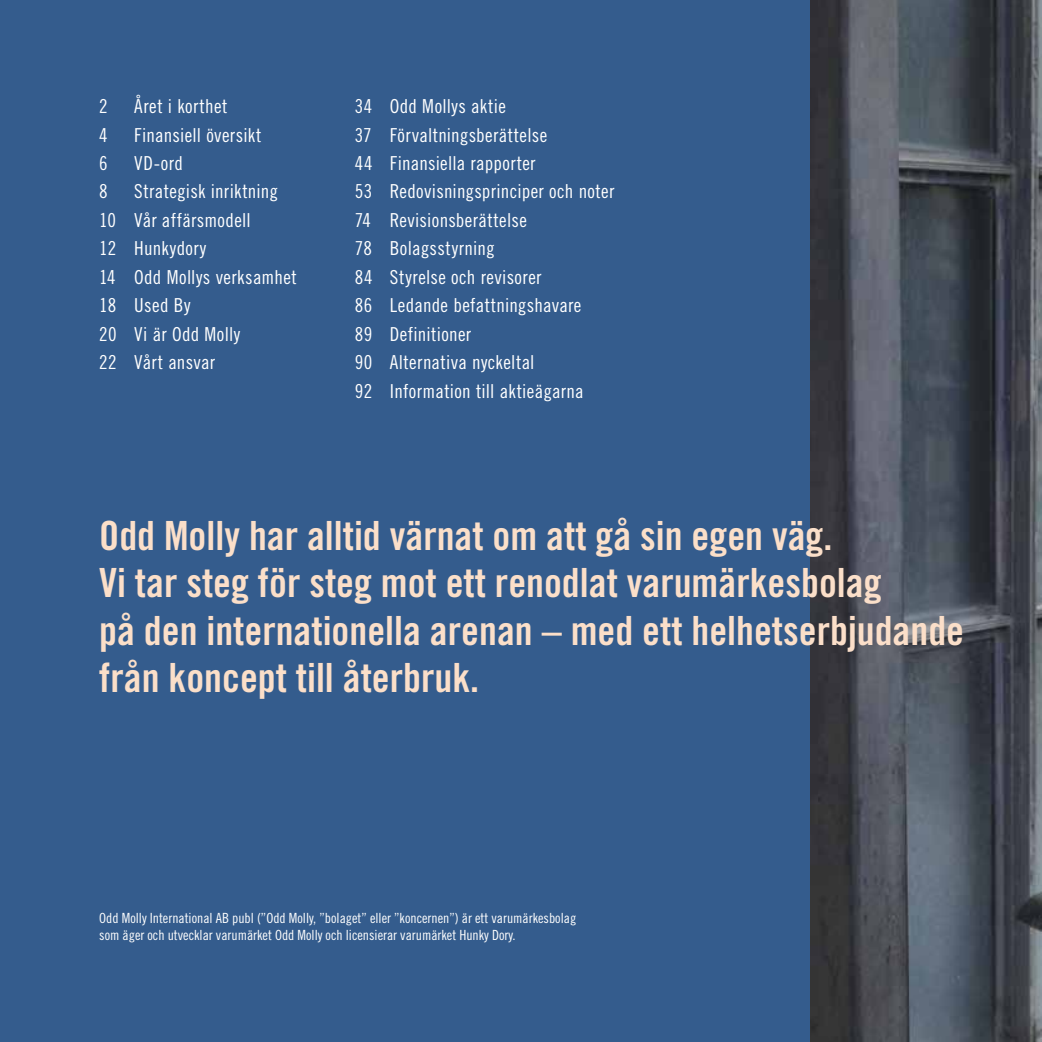
<style>
.page{position:relative;width:1042px;height:1042px;background:#fff}
.page>*{position:absolute;margin:0;border:0;box-sizing:border-box;transform-origin:0 0}
.t1{font:40.25px/47.2px "Trade Gothic LT Std Bd Cn 20";color:#fbdfc9}
.t2{font:19.25px/28.3px "Trade Gothic LT Std Cn 18";letter-spacing:.015em;color:#fff}
.t3{font:14px/17.5px "Trade Gothic LT Std Cn 18";color:#fff}
</style>
<div class="page">
<div style="left:0;top:0;width:810px;height:1042px;background:#345c8d"></div>
<img style="left:810px;top:0;width:232px;height:1042px">
<p class="t2" style="left:99px;top:92px;width:10px">2</p>
<p class="t2" style="left:134px;top:92px;width:95px">Året i korthet</p>
<p class="t2" style="left:99px;top:120px;width:10px">4</p>
<p class="t2" style="left:134px;top:120px;width:129px">Finansiell översikt</p>
<p class="t2" style="left:99px;top:149px;width:10px">6</p>
<p class="t2" style="left:134px;top:149px;width:50px">VD-ord</p>
<p class="t2" style="left:99px;top:177px;width:10px">8</p>
<p class="t2" style="left:99px;top:177px;width:199px;text-indent:35px">Strategisk inriktning<br>10 Vår affärsmodell<br>12 Hunkydory<br>14 Odd Mollys verksamhet<br>18 Used By<br>20 Vi är Odd Molly<br>22 Vårt ansvar</p>
<p class="t2" style="left:355px;top:92px;width:261px">34 Odd Mollys aktie<br>37 Förvaltningsberättelse<br>44 Finansiella rapporter<br>53 Redovisningsprinciper och noter<br>74 Revisionsberättelse<br>78 Bolagsstyrning<br>84 Styrelse och revisorer<br>86 Ledande befattningshavare<br>89 Definitioner<br>90 Alternativa nyckeltal<br>92 Information till aktieägarna</p>
<h1 class="t1" style="left:99px;top:512px;width:866px">Odd Molly har alltid värnat om att gå sin egen väg.<br>Vi tar steg för steg mot ett renodlat varumärkesbolag<br>på den internationella arenan – med ett helhetserbjudande från koncept till återbruk.</h1>
<p class="t3" style="left:99px;top:908px;width:478px">Odd Molly International AB publ (”Odd Molly, ”bolaget” eller ”koncernen”) är ett varumärkesbolag som äger och utvecklar varumärket Odd Molly och licensierar varumärket Hunky Dory.</p>
</div>
